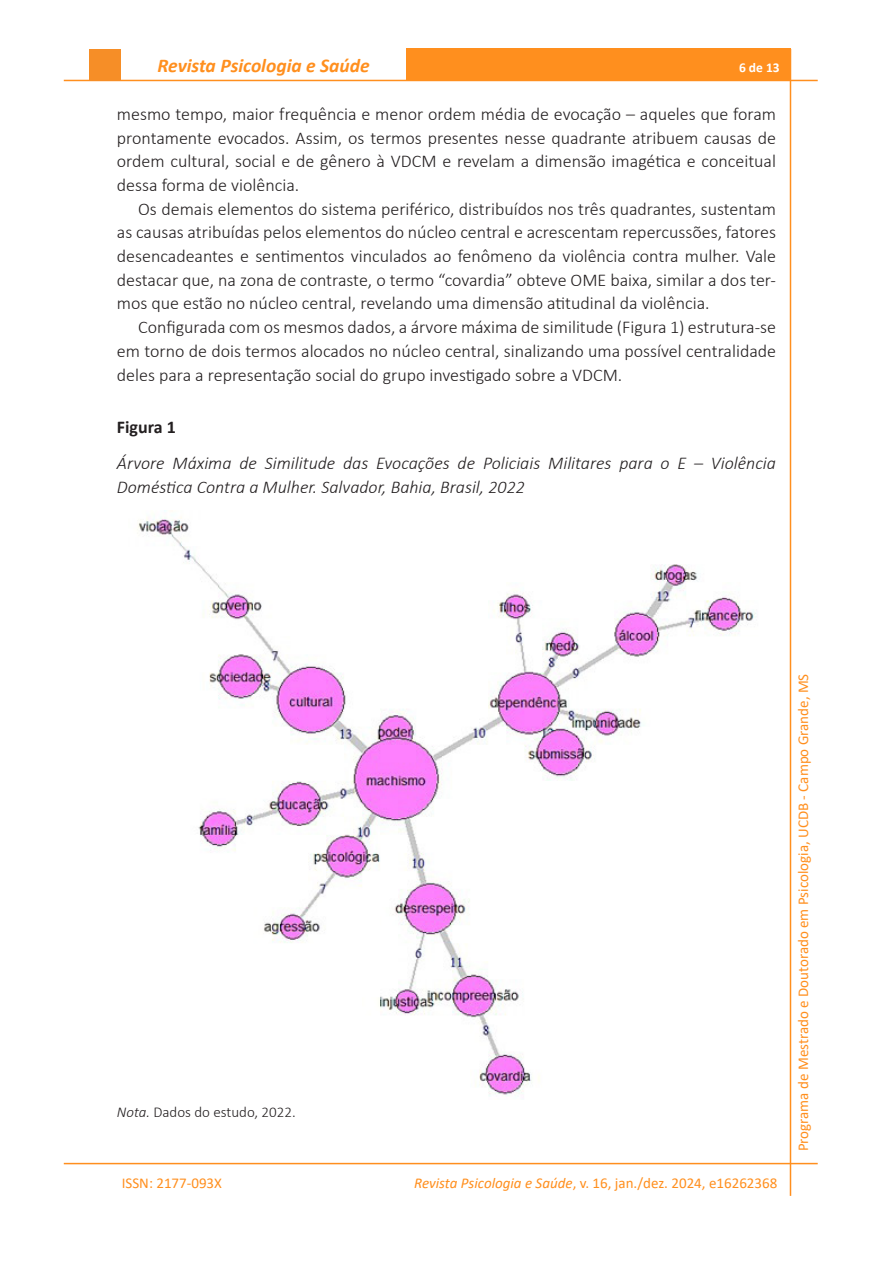
<style>
.page{position:relative;width:893px;height:1263px;background:#fff}
.page>*{position:absolute;margin:0;border:0;box-sizing:border-box;transform-origin:0 0}
.t1{font:italic 700 19.5px "Calibri";color:#ff8f1e}
.Corpo_do_texto{font:300 18px/23.7px "Calibri";color:#231f20;text-align:justify}
.Tabela2{font:italic 300 18px/24px "Calibri";color:#231f20}
.Tabela1{font:700 18px "Calibri";color:#231f20}
.t2{font:15px "Calibri";color:#ff8f1e}
.Legenda{font:300 15px "Calibri";color:#231f20}
.t3{font:700 13.5px "Calibri";color:#fff}
.s1{color:#fff}
.s2{font-style:italic}
</style>
<div class="page">
<div style="left:406px;top:49px;width:384px;height:32px;background:#ff8f1e"></div>
<hr style="left:64px;top:80px;width:754px;height:1px;background:#ff8f1e">
<hr style="left:790px;top:49px;width:1px;height:1147px;background:#ff8f1e">
<hr style="left:64px;top:1163px;width:754px;height:1px;background:#ff8f1e">
<div style="left:89px;top:49px;width:32px;height:31px;background:#f68e27"></div>
<img style="left:138px;top:517px;width:618px;height:579px">
<p class="t1" style="left:158px;top:52px;width:219px">Revista Psicologia e Saúde<span class="s1">.</span></p>
<p class="t3" style="left:739px;top:58px;width:42px">6 de 13</p>
<p class="Corpo_do_texto" style="left:117px;top:102px;width:661px">mesmo tempo, maior frequência e menor ordem média de evocação – aqueles que foram prontamente evocados. Assim, os termos presentes nesse quadrante atribuem causas de ordem cultural, social e de gênero à VDCM e revelam a dimensão imagética e conceitual dessa forma de violência.</p>
<p class="Corpo_do_texto" style="left:117px;top:197px;width:661px;text-indent:21px">Os demais elementos do sistema periférico, distribuídos nos três quadrantes, sustentam as causas atribuídas pelos elementos do núcleo central e acrescentam repercussões, fatores desencadeantes e sentimentos vinculados ao fenômeno da violência contra mulher. Vale destacar que, na zona de contraste, o termo “covardia” obteve OME baixa, similar a dos ter&shy;mos que estão no núcleo central, revelando uma dimensão atitudinal da violência.</p>
<p class="Corpo_do_texto" style="left:117px;top:315px;width:661px;text-indent:21px">Configurada com os mesmos dados, a árvore máxima de similitude (Figura 1) estrutura-se em torno de dois termos alocados no núcleo central, sinalizando uma possível centralidade deles para a representação social do grupo investigado sobre a VDCM.</p>
<p class="Tabela1" style="left:117px;top:414px;width:60px">Figura 1</p>
<p class="Tabela2" style="left:117px;top:451px;width:661px">Árvore Máxima de Similitude das Evocações de Policiais Militares para o E – Violência<br>Doméstica Contra a Mulher. Salvador, Bahia, Brasil, 2022</p>
<p class="Legenda" style="left:117px;top:1103px;width:180px"><span class="s2">Nota.</span> Dados do estudo, 2022.</p>
<p class="t2" style="left:122px;top:1173px;width:102px">ISSN: 2177-093X</p>
<p class="t2" style="left:414px;top:1173px;width:365px"><span class="s2">Revista Psicologia e Saúde</span>, v. 16, jan./dez. 2024, e16262368</p>
<p class="t2" style="left:793px;top:1151px;width:479px;rotate:-90deg">Programa de Mestrado e Doutorado em Psicologia, UCDB - Campo Grande, MS</p>
</div>
